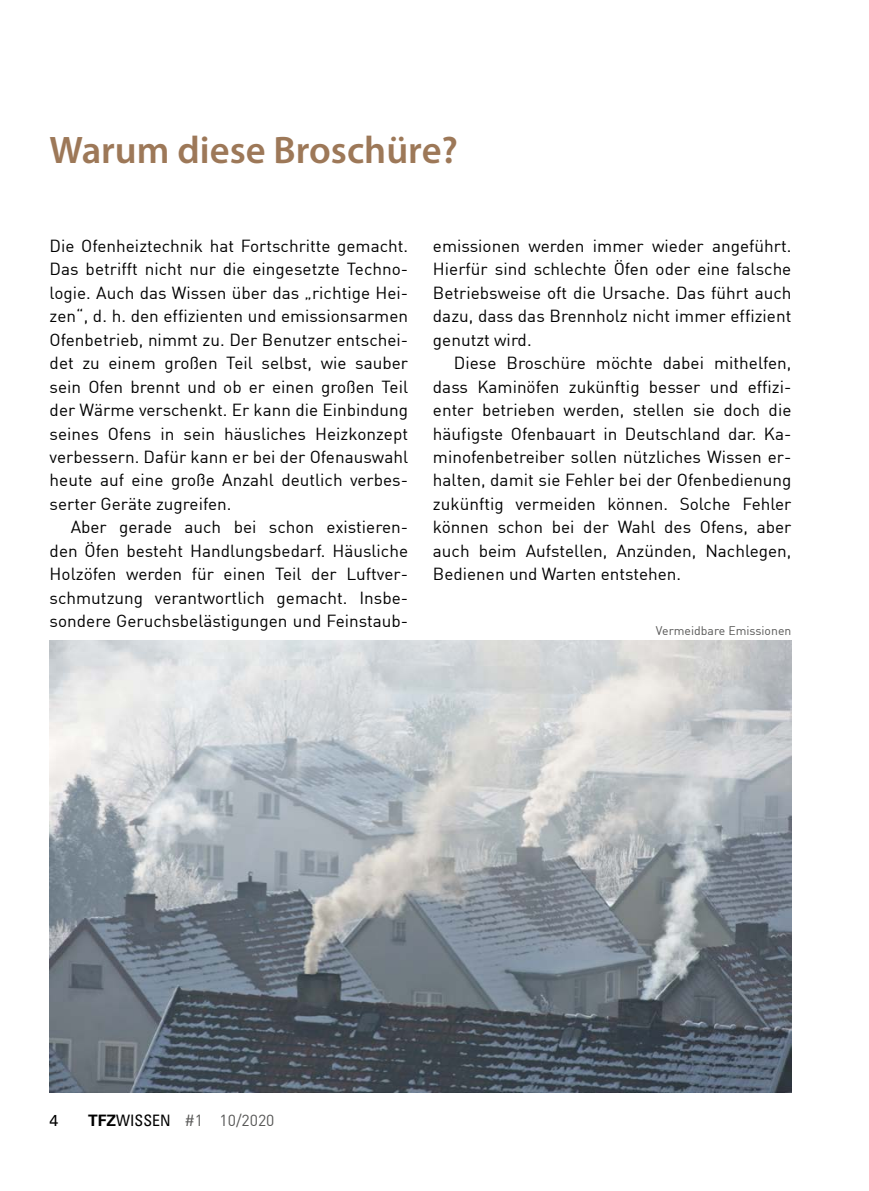
<style>
.page{position:relative;width:869px;height:1191px;background:#fff}
.page>*{position:absolute;margin:0;border:0;box-sizing:border-box;transform-origin:0 0}
.Überschrift1{font:600 38.5px "Myriad Pro";color:#9d7858}
.Eingerückter_Absatz{font:17.15px/23.4px "DIN Regular";color:#000;text-align:justify}
.Text{font:17.15px/23.4px "DIN Regular";color:#000;text-align:justify}
.t1{font:15.75px "DIN Regular";color:#575756}
.t2{font:15.75px "Univers LT Std";color:#000}
.Bildunterschrift{font:12.25px "DIN Regular";color:#575756}
.s1{font-family:"Univers LT Std";font-weight:700;color:#000}
.s2{font-family:"Univers LT Std";font-stretch:condensed;color:#000}
</style>
<div class="page">
<svg style="left:49px;top:640px;width:743px;height:453px;background:#989fa5"></svg>
<p class="Überschrift1" style="left:50px;top:126px;width:409px">Warum diese Broschüre?</p>
<p class="Text" style="left:50px;top:234px;width:360px">Die Ofenheiztechnik hat Fortschritte gemacht.<br>Das betrifft nicht nur die eingesetzte Techno&shy;logie. Auch das Wissen über das „richtige Hei&shy;zen“, d. h. den effizienten und emissionsarmen Ofenbetrieb, nimmt zu. Der Benutzer entschei&shy;det zu einem großen Teil selbst, wie sauber sein Ofen brennt und ob er einen großen Teil der Wärme verschenkt. Er kann die Einbindung seines Ofens in sein häusliches Heizkonzept verbessern. Dafür kann er bei der Ofenauswahl heute auf eine große Anzahl deutlich verbes&shy;serter Geräte zugreifen.</p>
<p class="Eingerückter_Absatz" style="left:50px;top:515px;width:360px;text-indent:21px">Aber gerade auch bei schon existieren&shy;den Öfen besteht Handlungsbedarf. Häusliche Holzöfen werden für einen Teil der Luftver&shy;schmutzung verantwortlich gemacht. Insbe&shy;sondere Geruchsbelästigungen und Feinstaub-</p>
<p class="Eingerückter_Absatz" style="left:433px;top:234px;width:360px">emissionen werden immer wieder angeführt.<br>Hierfür sind schlechte Öfen oder eine falsche Betriebsweise oft die Ursache. Das führt auch dazu, dass das Brennholz nicht immer effizient genutzt wird.</p>
<p class="Eingerückter_Absatz" style="left:433px;top:351px;width:360px;text-indent:21px">Diese Broschüre möchte dabei mithelfen, dass Kaminöfen zukünftig besser und effizi&shy;enter betrieben werden, stellen sie doch die häufigste Ofenbauart in Deutschland dar. Ka&shy;minofenbetreiber sollen nützliches Wissen er&shy;halten, damit sie Fehler bei der Ofenbedienung zukünftig vermeiden können. Solche Fehler können schon bei der Wahl des Ofens, aber auch beim Aufstellen, Anzünden, Nachlegen, Bedienen und Warten entstehen.</p>
<p class="Bildunterschrift" style="left:655px;top:623px;width:137px">Vermeidbare Emissionen</p>
<p class="t2" style="left:50px;top:1111px;width:10px">4</p>
<p class="t1" style="left:88px;top:1110px;width:188px"><span class="s1">TFZ</span><span class="s2">WISSEN</span> #1 10/2020</p>
</div>
